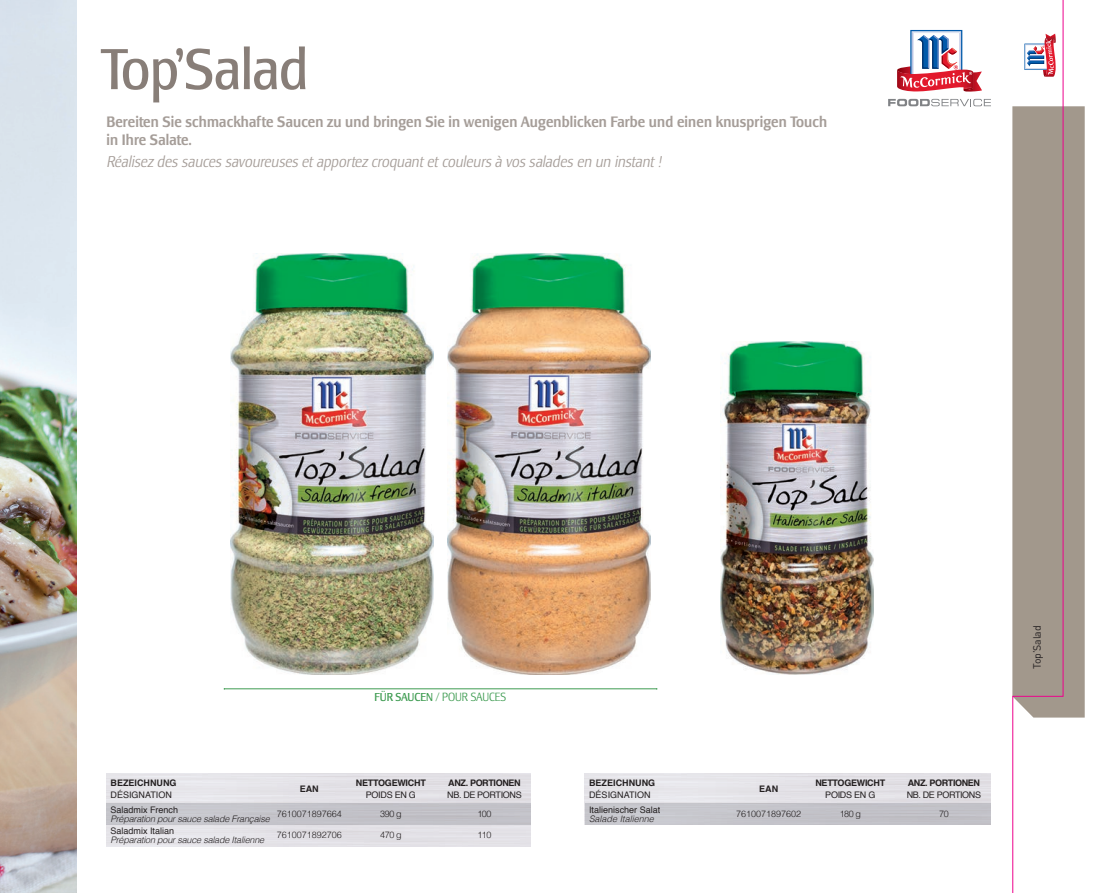
<style>
.page{position:relative;width:1106px;height:893px;background:#fff}
.page>*{position:absolute;margin:0;border:0;box-sizing:border-box;transform-origin:0 0}
.t1{font:condensed 60px "Lesmore";color:#887e78}
.t2{font:500 condensed 15.75px/18px "Lesmore";letter-spacing:.01em;color:#a59d98}
.t3{font:italic 300 condensed 15.75px "Lesmore";letter-spacing:.01em;color:#a59d98}
.t4{font:300 condensed 12px "Lesmore";color:#3f9c52}
.t5{font:10.5px "DIN";letter-spacing:-.02em;color:#231f20}
.t6{font:9px "Helvetica";color:#231f20}
.t7{font:italic 300 9px "Helvetica";letter-spacing:-.02em;color:#231f20}
.t8{font:300 9px "Helvetica";color:#231f20}
.t9{font:700 9px "Helvetica";letter-spacing:-.03em;color:#231f20}
.t10{font:9px "Helvetica";letter-spacing:-.04em;color:#231f20}
.t11{font:700 9px "Helvetica";color:#231f20}
.t12{font:italic 300 9px "Helvetica";color:#231f20}
.s1{font-weight:400}
</style>
<div class="page">
<svg style="left:1063px;top:106px;width:21px;height:612px;background:#a88b8c"></svg>
<img style="left:0;top:0;width:77px;height:893px">
<img style="left:231px;top:254px;width:203px;height:420px">
<img style="left:447px;top:254px;width:203px;height:420px">
<img style="left:720px;top:342px;width:153px;height:332px">
<svg style="left:897px;top:30px;width:85px;height:62px"></svg>
<svg style="left:888px;top:99px;width:103px;height:7px"></svg>
<svg style="left:1012px;top:0;width:51px;height:893px"></svg>
<div style="left:106px;top:803px;width:424px;height:22px;background:#c4c3ca"></div>
<div style="left:585px;top:803px;width:405px;height:22px;background:#c4c3ca"></div>
<hr style="left:224px;top:689px;width:432px;height:1px;background:#3f9c52">
<h1 class="t1" style="left:101px;top:35px;width:208px">Top’Salad</h1>
<p class="t2" style="left:106px;top:113px;width:722px">Bereiten Sie schmackhafte Saucen zu und bringen Sie in wenigen Augenblicken Farbe und einen knusprigen Touch in Ihre Salate.</p>
<p class="t3" style="left:106px;top:152px;width:556px">Réalisez des sauces savoureuses et apportez croquant et couleurs à vos salades en un instant !</p>
<p class="t11" style="left:111px;top:779px;width:67px">BEZEICHNUNG</p>
<p class="t6" style="left:111px;top:791px;width:63px">DÉSIGNATION</p>
<p class="t9" style="left:300px;top:785px;width:20px">EAN</p>
<p class="t4" style="left:374px;top:690px;width:133px"><span class="s1">FÜR SAUCEN</span> / POUR SAUCES</p>
<p class="t9" style="left:356px;top:778px;width:71px">NETTOGEWICHT</p>
<p class="t6" style="left:366px;top:790px;width:52px">POIDS EN G</p>
<p class="t9" style="left:448px;top:778px;width:74px">ANZ. PORTIONEN</p>
<p class="t10" style="left:447px;top:790px;width:76px">NB. DE PORTIONS</p>
<p class="t6" style="left:111px;top:806px;width:69px">Saladmix French</p>
<p class="t7" style="left:111px;top:815px;width:161px">Préparation pour sauce salade Française</p>
<p class="t8" style="left:277px;top:810px;width:67px">7610071897664</p>
<p class="t8" style="left:380px;top:810px;width:23px">390 g</p>
<p class="t8" style="left:477px;top:810px;width:16px">100</p>
<p class="t6" style="left:111px;top:827px;width:65px">Saladmix Italian</p>
<p class="t7" style="left:111px;top:836px;width:155px">Préparation pour sauce salade Italienne</p>
<p class="t8" style="left:277px;top:831px;width:67px">7610071892706</p>
<p class="t8" style="left:380px;top:831px;width:23px">470 g</p>
<p class="t8" style="left:477px;top:831px;width:16px">110</p>
<p class="t11" style="left:589px;top:779px;width:67px">BEZEICHNUNG</p>
<p class="t6" style="left:589px;top:791px;width:63px">DÉSIGNATION</p>
<p class="t6" style="left:589px;top:806px;width:73px">Italienischer Salat</p>
<p class="t12" style="left:589px;top:815px;width:66px">Salade Italienne</p>
<p class="t9" style="left:759px;top:785px;width:20px">EAN</p>
<p class="t9" style="left:815px;top:779px;width:71px">NETTOGEWICHT</p>
<p class="t6" style="left:825px;top:791px;width:52px">POIDS EN G</p>
<p class="t9" style="left:907px;top:779px;width:74px">ANZ. PORTIONEN</p>
<p class="t10" style="left:906px;top:791px;width:76px">NB. DE PORTIONS</p>
<p class="t8" style="left:736px;top:810px;width:67px">7610071897602</p>
<p class="t8" style="left:839px;top:810px;width:23px">180 g</p>
<p class="t8" style="left:939px;top:810px;width:11px">70</p>
<p class="t5" style="left:1030px;top:669px;width:45px;rotate:-90deg">Top’Salad</p>
</div>
